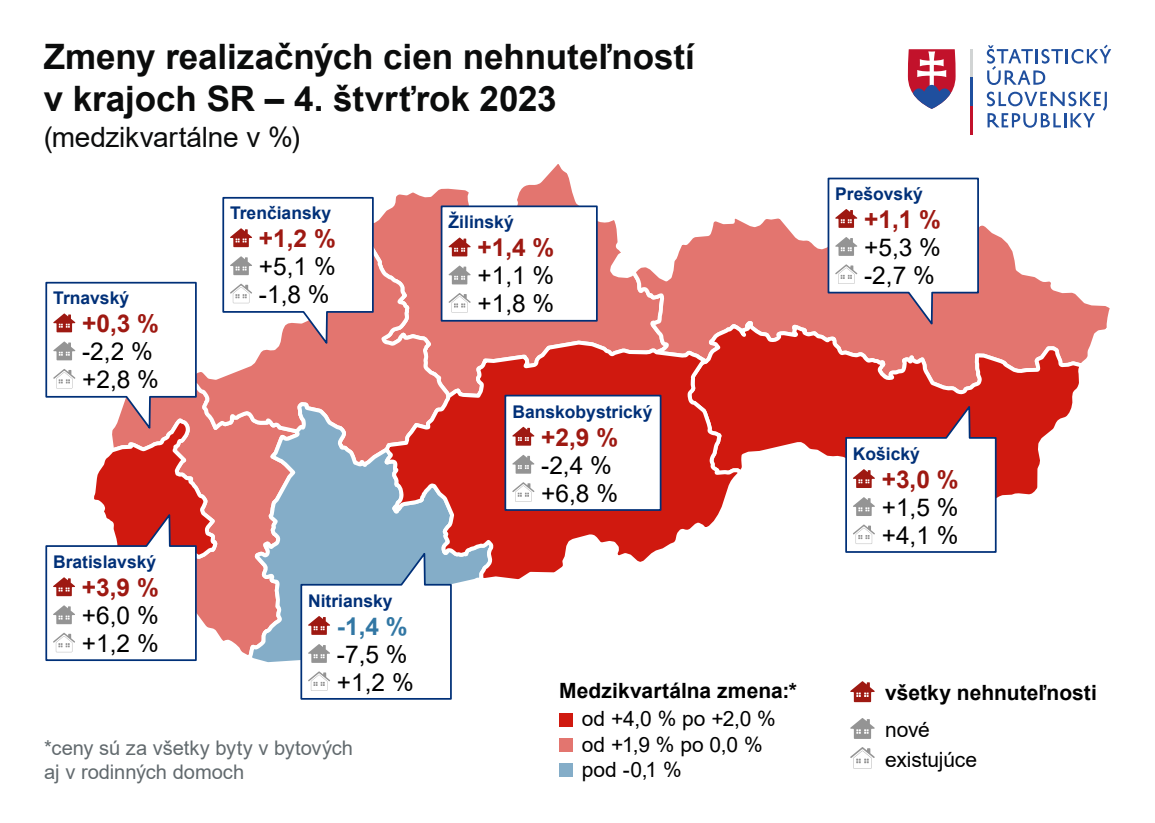
<style>
.page{position:relative;width:1155px;height:823px;background:#fff}
.page>*{position:absolute;margin:0;border:0;box-sizing:border-box;transform-origin:0 0}
.t1{font:700 35px/42px "Arial";letter-spacing:-.005em;color:#0b0c0c}
.t2{font:28px "Arial";letter-spacing:-.01em;color:#0b0c0c}
.t3{font:24.5px/28px "Arial";color:#000}
.t4{font:700 24.5px "Arial";color:#9e1912}
.t5{font:700 24.5px "Arial";color:#3277a4}
.t6{font:21px/25.2px "Arial";letter-spacing:-.005em;color:#000}
.t7{font:700 21px "Arial";color:#000}
.t8{font:20.12px/24.2px "Arial";letter-spacing:-.005em;color:#626a6e}
.t9{font:700 17.5px "Arial";color:#003078}
</style>
<div class="page">
<svg style="left:452px;top:164px;width:122px;height:32px"></svg>
<svg style="left:662px;top:218px;width:448px;height:132px"></svg>
<svg style="left:686px;top:319px;width:402px;height:178px"></svg>
<svg style="left:662px;top:338px;width:85px;height:211px"></svg>
<svg style="left:987px;top:45px;width:124px;height:40px"></svg>
<svg style="left:987px;top:92px;width:120px;height:36px"></svg>
<svg style="left:908px;top:49px;width:48px;height:60px"></svg>
<hr style="left:970px;top:49px;width:2px;height:29px;background:#d1d4d4">
<hr style="left:970px;top:78px;width:2px;height:28px;background:#1f4f9e">
<hr style="left:970px;top:106px;width:2px;height:28px;background:#c2122b">
<div style="left:559px;top:713px;width:14px;height:13px;background:#d0190f"></div>
<div style="left:559px;top:738px;width:14px;height:13px;background:#e3756f"></div>
<div style="left:559px;top:763px;width:14px;height:13px;background:#84adc8"></div>
<svg style="left:850px;top:681px;width:25px;height:21px"></svg>
<svg style="left:850px;top:718px;width:25px;height:20px"></svg>
<svg style="left:850px;top:747px;width:25px;height:21px"></svg>
<svg style="left:45px;top:196px;width:617px;height:504px"></svg>
<svg style="left:844px;top:401px;width:154px;height:152px"></svg>
<svg style="left:827px;top:177px;width:153px;height:152px"></svg>
<h1 class="t1" style="left:44px;top:36px;width:653px">Zmeny realizačných cien nehnuteľností v krajoch SR – 4. štvrťrok 2023</h1>
<h2 class="t2" style="left:44px;top:117px;width:258px">(medzikvartálne v %)</h2>
<p class="t9" style="left:53px;top:286px;width:77px">Trnavský</p>
<h3 class="t4" style="left:82px;top:306px;width:78px">+0,3 %</h3>
<h3 class="t3" style="left:82px;top:337px;width:78px">-2,2 % +2,8 %</h3>
<p class="t9" style="left:53px;top:549px;width:105px">Bratislavský</p>
<h3 class="t4" style="left:82px;top:570px;width:78px">+3,9 %</h3>
<h3 class="t3" style="left:82px;top:601px;width:78px">+6,0 % +1,2 %</h3>
<p class="t9" style="left:230px;top:201px;width:103px">Trenčiansky</p>
<h3 class="t4" style="left:259px;top:221px;width:78px">+1,2 %</h3>
<h3 class="t3" style="left:259px;top:252px;width:78px">+5,1 % -1,8 %</h3>
<p class="t9" style="left:308px;top:588px;width:86px">Nitriansky</p>
<h3 class="t5" style="left:337px;top:609px;width:72px">-1,4 %</h3>
<h3 class="t3" style="left:337px;top:640px;width:78px">-7,5 % +1,2 %</h3>
<p class="t8" style="left:44px;top:735px;width:310px">*ceny sú za všetky byty v bytových aj v rodinných domoch</p>
<p class="t9" style="left:449px;top:210px;width:67px">Žilinský</p>
<h3 class="t4" style="left:477px;top:230px;width:78px">+1,4 %</h3>
<h3 class="t3" style="left:477px;top:262px;width:78px">+1,1 % +1,8 %</h3>
<p class="t9" style="left:512px;top:399px;width:142px">Banskobystrický</p>
<h3 class="t4" style="left:541px;top:420px;width:78px">+2,9 %</h3>
<h3 class="t3" style="left:541px;top:451px;width:78px">-2,4 % +6,8 %</h3>
<p class="t7" style="left:559px;top:675px;width:239px">Medzikvartálna zmena:*</p>
<p class="t6" style="left:582px;top:706px;width:195px">od +4,0 % po +2,0 % od +1,9 % po 0,0 % pod -0,1 %</p>
<p class="t9" style="left:835px;top:181px;width:89px">Prešovský</p>
<h3 class="t4" style="left:864px;top:202px;width:78px">+1,1 %</h3>
<h3 class="t3" style="left:864px;top:233px;width:78px">+5,3 % -2,7 %</h3>
<p class="t9" style="left:853px;top:441px;width:69px">Košický</p>
<h3 class="t4" style="left:882px;top:462px;width:78px">+3,0 %</h3>
<h3 class="t3" style="left:882px;top:493px;width:78px">+1,5 % +4,1 %</h3>
<p class="t7" style="left:885px;top:678px;width:213px">všetky nehnuteľnosti</p>
<p class="t6" style="left:885px;top:714px;width:94px;line-height:29.8px">nové existujúce</p>
</div>
